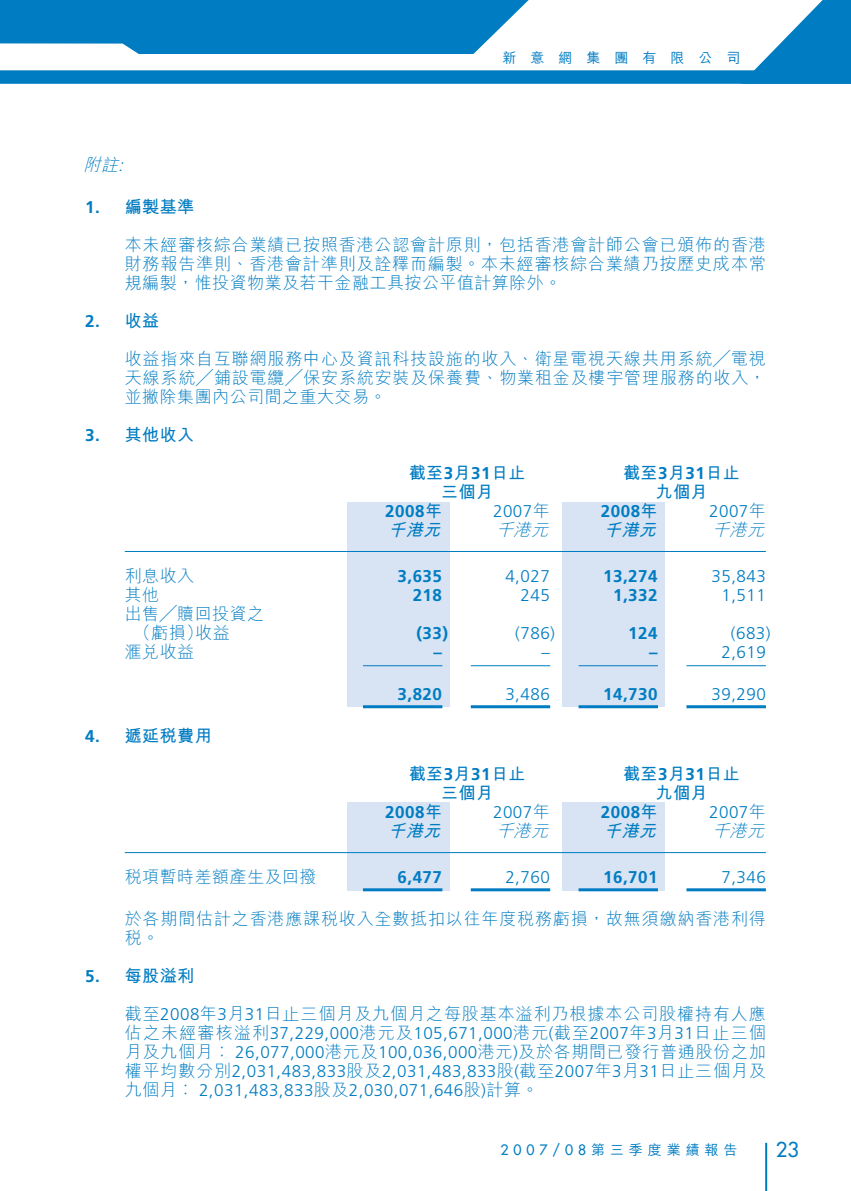
<style>
.page{position:relative;width:851px;height:1191px;background:#fff}
.page>*{position:absolute;margin:0;border:0;box-sizing:border-box;transform-origin:0 0}
.t1{font:500 20px "Futura Std";color:#007cc2}
.t2{font:17px/19px "M Hei HK Light B5 pc H";letter-spacing:.05em;color:#007cc2;text-align:justify}
.t3{font:300 17px/19px "Frutiger LT Std";letter-spacing:.03em;color:#007cc2}
.t4{font:700 17px "Frutiger LT Std";letter-spacing:.03em;color:#007cc2}
.t5{font:17px "M Hei HK Bold B5 pc H";letter-spacing:.03em;color:#007cc2}
.t6{font:17px/19px "M Hei HK Light B5 pc H";letter-spacing:.03em;color:#007cc2}
.t7{font:italic 17px "M Hei HK Light B5 pc H";color:#007cc2}
.t8{font:italic 17px "M Hei HK Bold B5 pc H";color:#007cc2}
.t9{font:14px "M Hei HK Medium B5 pc H";letter-spacing:.35em;color:#007cc2}
.t10{font:14px "M Hei HK Medium B5 pc H";letter-spacing:1em;color:#007cc2}
.s1{font-family:"Frutiger LT Std";font-weight:300}
.s2{font-family:"Frutiger LT Std";font-weight:700}
.s3{font-family:"M Hei HK Bold B5 pc H";font-weight:400}
.s4{font-family:"M Hei HK Light B5 pc H";font-weight:400}
.s5{font-family:"Futura Std";font-weight:500}
</style>
<div class="page">
<hr style="left:765px;top:1142px;width:2px;height:48px;background:#007cc2">
<svg style="left:0;top:0;width:741px;height:84px;fill:#007cc2"></svg>
<svg style="left:741px;top:0;width:109px;height:84px"></svg>
<div style="left:562px;top:802px;width:102px;height:88px;background:#d8e4f3"></div>
<div style="left:347px;top:802px;width:102px;height:88px;background:#d8e4f3"></div>
<div style="left:562px;top:502px;width:102px;height:205px;background:#d8e4f3"></div>
<div style="left:347px;top:502px;width:102px;height:204px;background:#d8e4f3"></div>
<hr style="left:125px;top:551px;width:640px;height:1px;background:#007cc2">
<hr style="left:125px;top:852px;width:640px;height:1px;background:#007cc2">
<hr style="left:363px;top:665px;width:79px;height:1px;background:#007cc2">
<hr style="left:470px;top:665px;width:80px;height:1px;background:#007cc2">
<hr style="left:578px;top:665px;width:80px;height:1px;background:#007cc2">
<hr style="left:686px;top:665px;width:79px;height:1px;background:#007cc2">
<hr style="left:363px;top:705px;width:79px;height:3px;background:#007cc2">
<hr style="left:470px;top:705px;width:80px;height:3px;background:#007cc2">
<hr style="left:578px;top:705px;width:80px;height:3px;background:#007cc2">
<hr style="left:686px;top:705px;width:79px;height:3px;background:#007cc2">
<hr style="left:363px;top:888px;width:79px;height:3px;background:#007cc2">
<hr style="left:470px;top:888px;width:80px;height:3px;background:#007cc2">
<hr style="left:578px;top:888px;width:80px;height:3px;background:#007cc2">
<hr style="left:686px;top:888px;width:79px;height:3px;background:#007cc2">
<p class="t10" style="left:502px;top:52px;width:239px">新意網集團有限公司</p>
<p class="t7" style="left:83px;top:158px;width:46px">附註<span class="s1">:</span></p>
<p class="t5" style="left:85px;top:200px;width:111px"><span class="s2">1.</span> 編製基準</p>
<p class="t2" style="left:125px;top:237px;width:642px">本未經審核綜合業績已按照香港公認會計原則，包括香港會計師公會已頒佈的香港財務報告準則、香港會計準則及詮釋而編製。本未經審核綜合業績乃按歷史成本常規編製，惟投資物業及若干金融工具按公平值計算除外。</p>
<p class="t4" style="left:85px;top:311px;width:76px">2. <span class="s3">收益</span></p>
<p class="t2" style="left:125px;top:351px;width:642px">收益指來自互聯網服務中心及資訊科技設施的收入、衛星電視天線共用系統╱電視天線系統╱鋪設電纜╱保安系統安裝及保養費、物業租金及樓宇管理服務的收入，並撇除集團內公司間之重大交易。</p>
<p class="t5" style="left:85px;top:428px;width:111px"><span class="s2">3.</span> 其他收入</p>
<p class="t5" style="left:408px;top:466px;width:118px">截至<span class="s2">3</span>月<span class="s2">31</span>日止</p>
<p class="t5" style="left:623px;top:466px;width:118px">截至<span class="s2">3</span>月<span class="s2">31</span>日止</p>
<p class="t5" style="left:441px;top:485px;width:53px">三個月</p>
<p class="t5" style="left:655px;top:485px;width:53px">九個月</p>
<p class="t4" style="left:385px;top:501px;width:58px">2008<span class="s3">年</span></p>
<p class="t3" style="left:493px;top:504px;width:58px">2007<span class="s4">年</span></p>
<p class="t4" style="left:600px;top:501px;width:58px">2008<span class="s3">年</span></p>
<p class="t3" style="left:709px;top:504px;width:58px">2007<span class="s4">年</span></p>
<p class="t8" style="left:388px;top:523px;width:58px">千港元</p>
<p class="t7" style="left:496px;top:523px;width:58px">千港元</p>
<p class="t8" style="left:603px;top:523px;width:58px">千港元</p>
<p class="t7" style="left:712px;top:523px;width:58px">千港元</p>
<p class="t2" style="left:125px;top:568px;width:71px">利息收入</p>
<p class="t4" style="left:397px;top:566px;width:46px">3,635</p>
<p class="t3" style="left:505px;top:569px;width:46px">4,027</p>
<p class="t4" style="left:603px;top:566px;width:56px">13,274</p>
<p class="t3" style="left:711px;top:569px;width:56px">35,843</p>
<p class="t2" style="left:125px;top:587px;width:36px">其他</p>
<p class="t4" style="left:412px;top:585px;width:31px">218</p>
<p class="t3" style="left:520px;top:588px;width:31px">245</p>
<p class="t4" style="left:613px;top:585px;width:46px">1,332</p>
<p class="t3" style="left:721px;top:588px;width:46px">1,511</p>
<p class="t6" style="left:134px;top:606px;width:132px;text-indent:-9px">出售╱贖回投資之（虧損）收益</p>
<p class="t4" style="left:416px;top:623px;width:33px">(33)</p>
<p class="t3" style="left:515px;top:626px;width:41px">(786)</p>
<p class="t4" style="left:628px;top:623px;width:31px">124</p>
<p class="t3" style="left:730px;top:626px;width:41px">(683)</p>
<p class="t2" style="left:125px;top:644px;width:71px">滙兌收益</p>
<p class="t4" style="left:433px;top:642px;width:10px">–</p>
<p class="t3" style="left:541px;top:645px;width:10px">–</p>
<p class="t4" style="left:649px;top:642px;width:10px">–</p>
<p class="t3" style="left:721px;top:645px;width:46px">2,619</p>
<p class="t4" style="left:397px;top:684px;width:46px">3,820</p>
<p class="t3" style="left:505px;top:687px;width:46px">3,486</p>
<p class="t4" style="left:603px;top:684px;width:56px">14,730</p>
<p class="t3" style="left:711px;top:687px;width:56px">39,290</p>
<p class="t5" style="left:85px;top:729px;width:128px"><span class="s2">4.</span> 遞延稅費用</p>
<p class="t5" style="left:408px;top:767px;width:118px">截至<span class="s2">3</span>月<span class="s2">31</span>日止</p>
<p class="t5" style="left:623px;top:767px;width:118px">截至<span class="s2">3</span>月<span class="s2">31</span>日止</p>
<p class="t5" style="left:441px;top:786px;width:53px">三個月</p>
<p class="t5" style="left:655px;top:786px;width:53px">九個月</p>
<p class="t4" style="left:385px;top:802px;width:58px">2008<span class="s3">年</span></p>
<p class="t3" style="left:493px;top:805px;width:58px">2007<span class="s4">年</span></p>
<p class="t4" style="left:600px;top:802px;width:58px">2008<span class="s3">年</span></p>
<p class="t3" style="left:709px;top:805px;width:58px">2007<span class="s4">年</span></p>
<p class="t8" style="left:388px;top:824px;width:58px">千港元</p>
<p class="t7" style="left:496px;top:824px;width:58px">千港元</p>
<p class="t8" style="left:603px;top:824px;width:58px">千港元</p>
<p class="t7" style="left:712px;top:824px;width:58px">千港元</p>
<p class="t6" style="left:125px;top:869px;width:193px">稅項暫時差額產生及回撥</p>
<p class="t4" style="left:397px;top:867px;width:46px">6,477</p>
<p class="t3" style="left:505px;top:870px;width:46px">2,760</p>
<p class="t4" style="left:603px;top:867px;width:56px">16,701</p>
<p class="t3" style="left:721px;top:870px;width:46px">7,346</p>
<p class="t2" style="left:125px;top:911px;width:642px">於各期間估計之香港應課稅收入全數抵扣以往年度稅務虧損，故無須繳納香港利得稅。</p>
<p class="t5" style="left:85px;top:969px;width:111px"><span class="s2">5.</span> 每股溢利</p>
<p class="t2" style="left:125px;top:1006px;width:642px">截至<span class="s1">2008</span>年<span class="s1">3</span>月<span class="s1">31</span>日止三個月及九個月之每股基本溢利乃根據本公司股權持有人應</p>
<p class="t3" style="left:125px;top:1026px;width:642px"><span class="s4">佔之未經審核溢利</span>37,229,000<span class="s4">港元及</span>105,671,000<span class="s4">港元</span>(<span class="s4">截至</span>2007<span class="s4">年</span>3<span class="s4">月</span>31<span class="s4">日止三個</span></p>
<p class="t2" style="left:125px;top:1044px;width:642px">月及九個月︰ <span class="s1">26,077,000</span>港元及<span class="s1">100,036,000</span>港元<span class="s1">)</span>及於各期間已發行普通股份之加</p>
<p class="t3" style="left:125px;top:1064px;width:642px"><span class="s4">權平均數分別</span>2,031,483,833<span class="s4">股及</span>2,031,483,833<span class="s4">股</span>(<span class="s4">截至</span>2007<span class="s4">年</span>3<span class="s4">月</span>31<span class="s4">日止三個月及九個月︰</span> 2,031,483,833<span class="s4">股及</span>2,030,071,646<span class="s4">股</span>)<span class="s4">計算。</span></p>
<p class="t9" style="left:500px;top:1144px;width:238px"><span class="s5">2007/08</span>第三季度業績報告</p>
<p class="t1" style="left:775px;top:1138px;width:25px">23</p>
</div>
